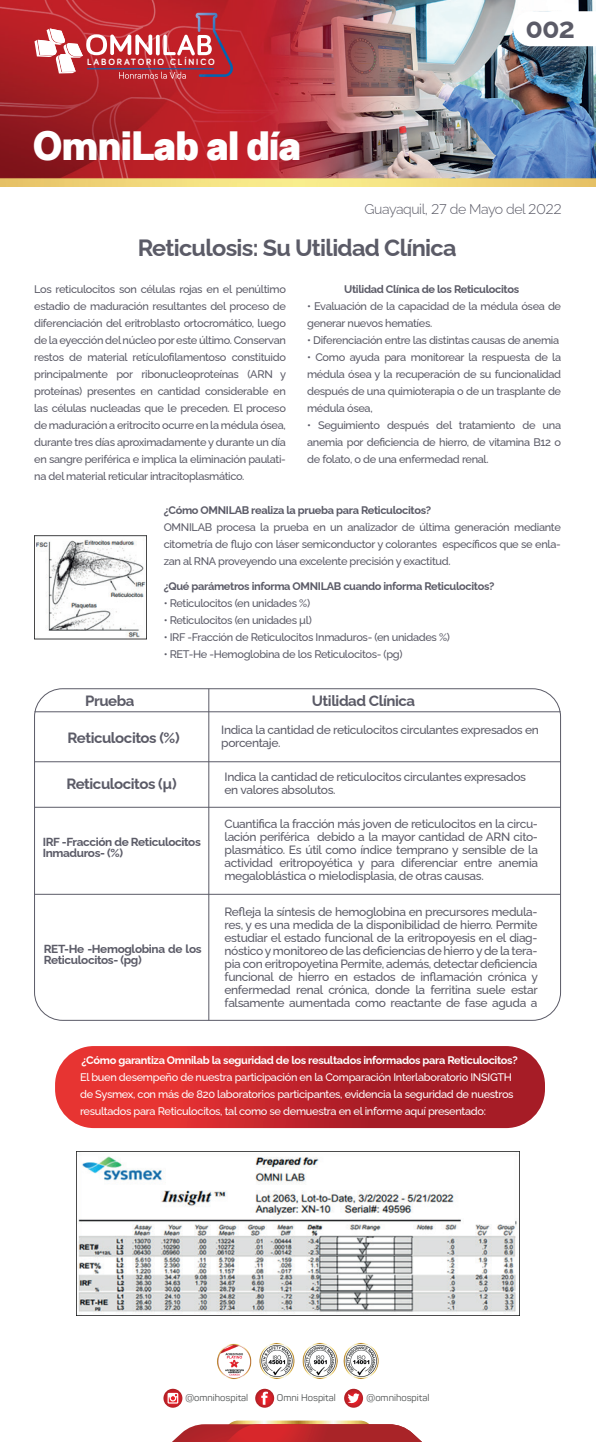
<style>
.page{position:relative;width:596px;height:1442px;background:#fff}
.page>*{position:absolute;margin:0;border:0;box-sizing:border-box;transform-origin:0 0}
.t1{font:900 41px "Halenoir Compact Text";letter-spacing:-.035em;color:#fff}
.t2{font:700 28.6px "Raleway";color:#5b5b67}
.t3{font:700 23.5px "Raleway";letter-spacing:-.03em;color:#5b5b67}
.t4{font:700 14.9px "Raleway";letter-spacing:-.03em;color:#5b5b67}
.t5{font:300 14.1px "Raleway";letter-spacing:-.03em;color:#5b5b67}
.t6{font:500 12px/13px "Raleway";letter-spacing:-.03em;color:#5b5b67}
.t7{font:700 11.7px/11.7px "Raleway";letter-spacing:-.03em;color:#5b5b67}
.t8{font:500 11px/17px "Raleway";letter-spacing:-.03em;color:#5b5b67;text-align:justify}
.t9{font:500 11px/17px "Raleway";letter-spacing:-.03em;color:#fff}
.t10{font:700 11px "Raleway";letter-spacing:-.03em;color:#5b5b67}
.t11{font:700 11px "Raleway";letter-spacing:-.03em;color:#fff}
.t12{font:9.6px "Panton";color:#4f5252}
.t13{font:700 9.4px "Bariol";letter-spacing:.2em;color:#fff}
.s1{font-family:"Gotham"}
</style>
<div class="page">
<svg style="left:55px;top:1046px;width:489px;height:82px;background:#c42d32"></svg>
<img style="left:0;top:0;width:595px;height:186px">
<svg style="left:34px;top:13px;width:200px;height:66px;background:#c24b53"></svg>
<svg style="left:513px;top:11px;width:82px;height:35px"></svg>
<hr style="left:208px;top:688px;width:1px;height:332px;background:#5b5b67">
<hr style="left:34px;top:711px;width:526px;height:1px;background:#5b5b67">
<hr style="left:34px;top:761px;width:526px;height:1px;background:#5b5b67">
<hr style="left:34px;top:806px;width:526px;height:2px;background:#5b5b67">
<hr style="left:34px;top:894px;width:526px;height:1px;background:#5b5b67">
<img style="left:77px;top:1151px;width:441px;height:163px">
<img style="left:217px;top:1343px;width:162px;height:37px">
<svg style="left:344px;top:1388px;width:19px;height:19px"></svg>
<svg style="left:347px;top:1393px;width:12px;height:10px"></svg>
<svg style="left:255px;top:1388px;width:19px;height:19px"></svg>
<svg style="left:261px;top:1391px;width:7px;height:13px"></svg>
<svg style="left:163px;top:1388px;width:19px;height:19px"></svg>
<svg style="left:167px;top:1392px;width:11px;height:11px"></svg>
<svg style="left:172px;top:1420px;width:250px;height:22px"></svg>
<img style="left:35px;top:535px;width:112px;height:104px">
<p class="t13" style="left:87px;top:56px;width:129px">LABORATORIO CLÍNICO</p>
<h1 class="t1" style="left:33px;top:119px;width:270px">OmniLab al día</h1>
<h2 class="t2" style="left:525px;top:5px;width:51px">002</h2>
<p class="t5" style="left:364px;top:197px;width:198px">Guayaquil, <span class="s1">27</span> de Mayo del <span class="s1">2022</span></p>
<h3 class="t3" style="left:138px;top:229px;width:320px">Reticulosis: Su Utilidad Clínica</h3>
<p class="t8" style="left:34px;top:279px;width:253px">Los reticulocitos son células rojas en el penúltimo estadio de maduración resultantes del proceso de diferenciación del eritroblasto ortocromático, luego de la eyección del núcleo por este último. Conservan restos de material retículofilamentoso constituido principalmente por ribonucleoproteínas (ARN y proteínas) presentes en cantidad considerable en las células nucleadas que le preceden. El proceso de maduración a eritrocito ocurre en la médula ósea, durante tres días aproximadamente y durante un día en sangre periférica e implica la eliminación paulati&shy;na del material reticular intracitoplasmático.</p>
<p class="t10" style="left:344px;top:280px;width:176px">Utilidad Clínica de los Reticulocitos</p>
<p class="t8" style="left:307px;top:296px;width:255px">• Evaluación de la capacidad de la médula ósea de generar nuevos hematíes.</p>
<p class="t8" style="left:307px;top:330px;width:253px">• Diferenciación entre las distintas causas de anemia</p>
<p class="t8" style="left:307px;top:347px;width:255px">• Como ayuda para monitorear la respuesta de la médula ósea y la recuperación de su funcionalidad después de una quimioterapia o de un trasplante de médula ósea,</p>
<p class="t8" style="left:307px;top:415px;width:255px">• Seguimiento después del tratamiento de una anemia por deficiencia de hierro, de vitamina B12 o de folato, o de una enfermedad renal.</p>
<p class="t10" style="left:164px;top:501px;width:269px">¿Cómo OMNILAB realiza la prueba para Reticulocitos?</p>
<p class="t8" style="left:164px;top:517px;width:398px">OMNILAB procesa la prueba en un analizador de última generación mediante citometría de flujo con láser semiconductor y colorantes específicos que se enla&shy;zan al RNA proveyendo una excelente precisión y exactitud.</p>
<p class="t10" style="left:164px;top:577px;width:332px">¿Qué parámetros informa OMNILAB cuando informa Reticulocitos?</p>
<p class="t8" style="left:164px;top:593px;width:148px">• Reticulocitos (en unidades %)</p>
<p class="t8" style="left:164px;top:610px;width:149px">• Reticulocitos (en unidades µl)</p>
<p class="t8" style="left:164px;top:627px;width:287px">• IRF -Fracción de Reticulocitos Inmaduros- (en unidades %)</p>
<p class="t8" style="left:164px;top:644px;width:240px">• RET-He -Hemoglobina de los Reticulocitos- (pg)</p>
<h3 class="t4" style="left:85px;top:688px;width:51px">Prueba</h3>
<h3 class="t4" style="left:68px;top:725px;width:113px">Reticulocitos (%)</h3>
<p class="t6" style="left:221px;top:722px;width:319px">Indica la cantidad de reticulocitos circulantes expresados en porcentaje.</p>
<p class="t6" style="left:224px;top:769px;width:303px">Indica la cantidad de reticulocitos circulantes expresados en valores absolutos.</p>
<p class="t6" style="left:224px;top:816px;width:315px;text-align:justify">Cuantifica la fracción más joven de reticulocitos en la circu&shy;lación periférica debido a la mayor cantidad de ARN cito&shy;plasmático. Es útil como índice temprano y sensible de la actividad eritropoyética y para diferenciar entre anemia megaloblástica o mielodisplasia, de otras causas.</p>
<p class="t6" style="left:224px;top:903px;width:314px;text-align:justify">Refleja la síntesis de hemoglobina en precursores medula&shy;res, y es una medida de la disponibilidad de hierro. Permite estudiar el estado funcional de la eritropoyesis en el diag&shy;nóstico y monitoreo de las deficiencias de hierro y de la tera&shy;pia con eritropoyetina Permite, además, detectar deficiencia funcional de hierro en estados de inflamación crónica y enfermedad renal crónica, donde la ferritina suele estar falsamente aumentada como reactante de fase aguda a</p>
<h3 class="t4" style="left:312px;top:688px;width:105px">Utilidad Clínica</h3>
<h3 class="t4" style="left:66px;top:771px;width:112px">Reticulocitos (µ)</h3>
<p class="t7" style="left:43px;top:834px;width:160px">IRF -Fracción de Reticulocitos<br>Inmaduros- (%)</p>
<p class="t7" style="left:44px;top:941px;width:159px">RET-He -Hemoglobina de los<br>Reticulocitos- (pg)</p>
<p class="t11" style="left:81px;top:1051px;width:437px">¿Cómo garantiza Omnilab la seguridad de los resultados informados para Reticulocitos?</p>
<p class="t9" style="left:80px;top:1067px;width:435px">El buen desempeño de nuestra participación en la Comparación Interlaboratorio INSIGTH de Sysmex, con más de 820 laboratorios participantes, evidencia la seguridad de nuestros resultados para Reticulocitos, tal como se demuestra en el informe aquí presentado:</p>
<p class="t12" style="left:185px;top:1391px;width:64px">@omnihospital</p>
<p class="t12" style="left:277px;top:1391px;width:60px">Omni Hospital</p>
<p class="t12" style="left:366px;top:1391px;width:64px">@omnihospital</p>
</div>
